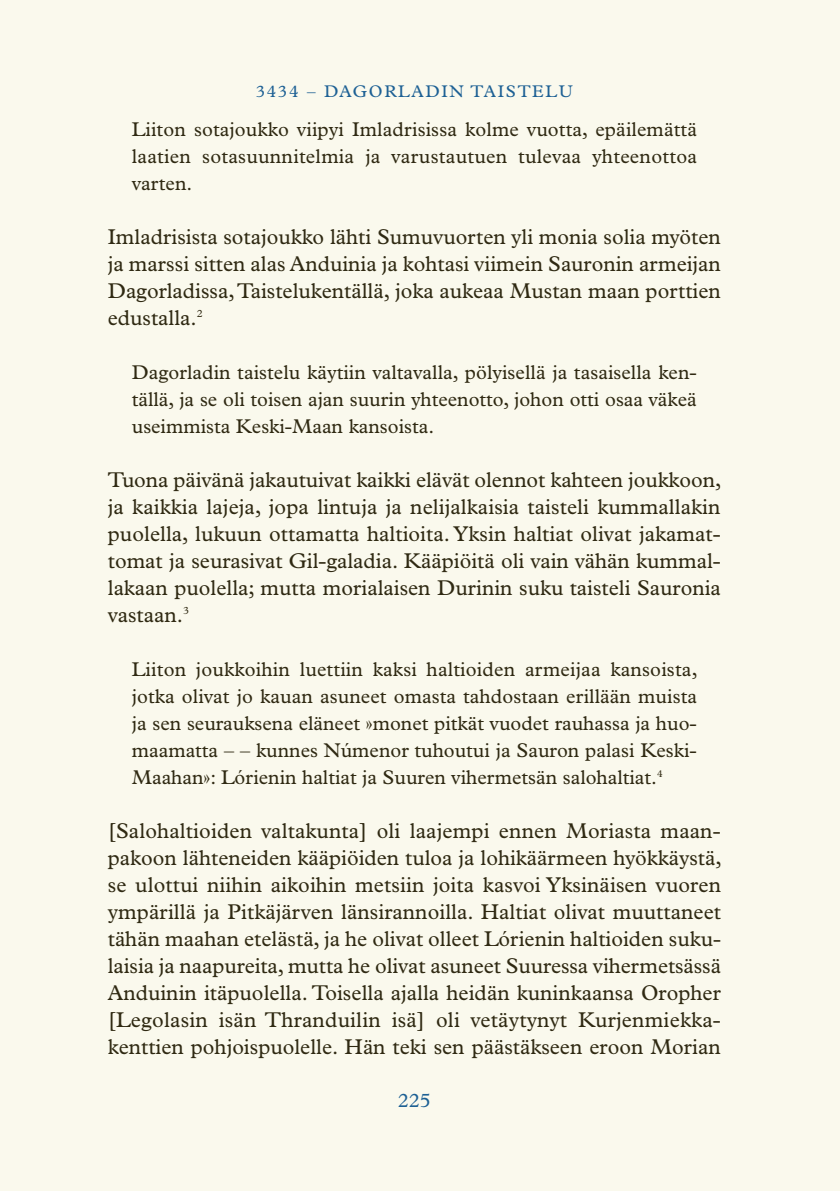
<style>
.page{position:relative;width:840px;height:1191px;background:#fff}
.page>*{position:absolute;margin:0;border:0;box-sizing:border-box;transform-origin:0 0}
.t1{font:21.6px/27px "Plantin MT Pro";color:#2f2912;text-align:justify}
.t2{font:20px/27px "Plantin MT Pro";color:#2f2912;text-align:justify}
.t3{font:20px "Plantin MT Pro";color:#1d6094}
.t4{font:17px "Plantin MT Pro";letter-spacing:.1em;color:#1d6094}
</style>
<div class="page">
<div style="left:0;top:0;width:839px;height:1191px;background:#faf9ed"></div>
<p class="t4" style="left:255px;top:81px;width:99px">3434 – Dagorladin</p>
<p class="t4" style="left:470px;top:81px;width:14px">taistelu</p>
<p class="t2" style="left:132px;top:116px;width:566px">Liiton sotajoukko viipyi Imladrisissa kolme vuotta, epäilemättä laatien sotasuunnitelmia ja varustautuen tulevaa yhteenottoa varten.</p>
<p class="t1" style="left:108px;top:223px;width:614px">Imladrisista sotajoukko lähti Sumuvuorten yli monia solia myöten ja marssi sitten alas Anduinia ja kohtasi viimein Sauronin armeijan Dagorladissa, Taistelukentällä, joka aukeaa Mustan maan porttien edustalla.<sup>2</sup></p>
<p class="t2" style="left:132px;top:359px;width:566px">Dagorladin taistelu käytiin valtavalla, pölyisellä ja tasaisella ken&shy;tällä, ja se oli toisen ajan suurin yhteenotto, johon otti osaa väkeä useimmista Keski-Maan kansoista.</p>
<p class="t1" style="left:108px;top:466px;width:614px">Tuona päivänä jakautuivat kaikki elävät olennot kahteen joukkoon, ja kaikkia lajeja, jopa lintuja ja nelijalkaisia taisteli kummallakin puolella, lukuun ottamatta haltioita. Yksin haltiat olivat jakamat&shy;tomat ja seurasivat Gil-galadia. Kääpiöitä oli vain vähän kummal&shy;lakaan puolella; mutta morialaisen Durinin suku taisteli Sauronia vastaan.<sup>3</sup></p>
<p class="t2" style="left:132px;top:656px;width:567px">Liiton joukkoihin luettiin kaksi haltioiden armeijaa kansoista, jotka olivat jo kauan asuneet omasta tahdostaan erillään muista ja sen seurauksena eläneet »monet pitkät vuodet rauhassa ja huo&shy;maamatta – – kunnes Númenor tuhoutui ja Sauron palasi Keski-Maahan»: Lórienin haltiat ja Suuren vihermetsän salohaltiat.<sup>4</sup></p>
<p class="t1" style="left:108px;top:817px;width:615px">[Salohaltioiden valtakunta] oli laajempi ennen Moriasta maan&shy;pakoon lähteneiden kääpiöiden tuloa ja lohikäärmeen hyökkäystä, se ulottui niihin aikoihin metsiin joita kasvoi Yksinäisen vuoren ympärillä ja Pitkäjärven länsirannoilla. Haltiat olivat muuttaneet tähän maahan etelästä, ja he olivat olleet Lórienin haltioiden suku&shy;laisia ja naapureita, mutta he olivat asuneet Suuressa vihermetsässä Anduinin itäpuolella. Toisella ajalla heidän kuninkaansa Oropher [Legolasin isän Thranduilin isä] oli vetäytynyt Kurjenmiekka&shy;kenttien pohjoispuolelle. Hän teki sen päästäkseen eroon Morian</p>
<p class="t3" style="left:397px;top:1088px;width:35px">225</p>
</div>
